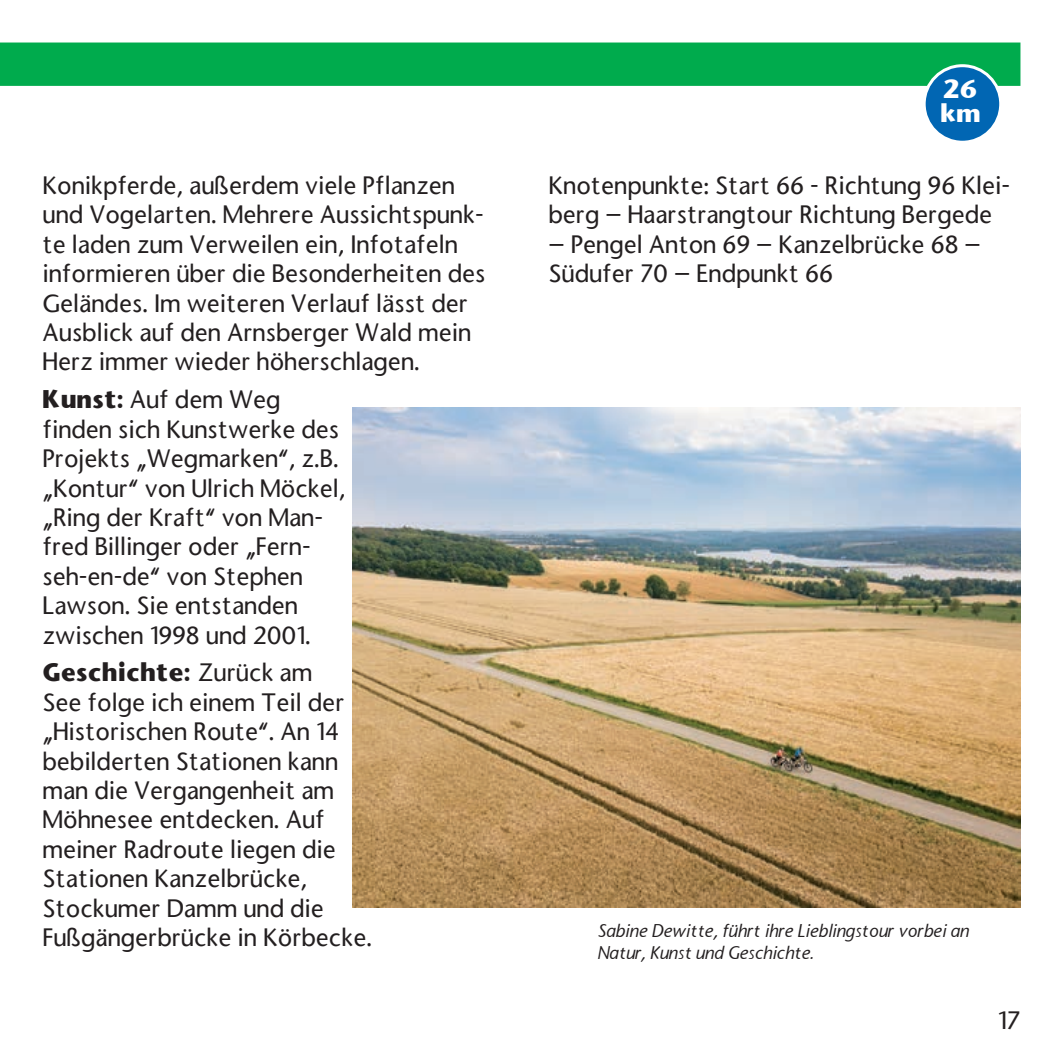
<style>
.page{position:relative;width:1063px;height:1063px;background:#fff}
.page>*{position:absolute;margin:0;border:0;box-sizing:border-box;transform-origin:0 0}
.t1{font:500 24px/29.4px "Stone Sans";color:#231f20}
.t2{font:700 24px/24px "Stone Sans";color:#fff}
.t3{font:italic 500 18px/21.6px "Stone Sans";color:#231f20}
.s1{font-weight:700}
</style>
<div class="page">
<div style="left:0;top:43px;width:1020px;height:43px;background:#00ab4d"></div>
<div style="left:924px;top:66px;width:77px;height:76px;background:#0166b3;border-radius:50%"></div>
<div style="left:923px;top:64px;width:79px;height:80px;border:3px solid #fff;border-radius:50%"></div>
<img style="left:352px;top:407px;width:668px;height:501px">
<p class="t1" style="left:43px;top:171px;width:444px">Konikpferde, außerdem viele Pflanzen und Vogelarten. Mehrere Aussichtspunk&shy;te laden zum Verweilen ein, Infotafeln informieren über die Besonderheiten des Geländes. Im weiteren Verlauf lässt der Ausblick auf den Arnsberger Wald mein Herz immer wieder höherschlagen.</p>
<p class="t1" style="left:43px;top:385px;width:305px"><span class="s1">Kunst:</span> Auf dem Weg finden sich Kunstwerke des<br>Projekts „Wegmarken“, z.B. „Kontur“ von Ulrich Möckel, „Ring der Kraft“ von Man&shy;fred Billinger oder „Fern&shy;seh-en-de“ von Stephen<br>Lawson. Sie entstanden zwischen 1998 und 2001.</p>
<p class="t1" style="left:43px;top:658px;width:331px"><span class="s1">Geschichte:</span> Zurück am<br>See folge ich einem Teil der „Historischen Route“. An 14 bebilderten Stationen kann man die Vergangenheit am<br>Möhnesee entdecken. Auf meiner Radroute liegen die<br>Stationen Kanzelbrücke,<br>Stockumer Damm und die<br>Fußgängerbrücke in Körbecke.</p>
<p class="t2" style="left:940px;top:77px;width:42px">26 km</p>
<p class="t1" style="left:548px;top:171px;width:463px">Knotenpunkte: Start 66 - Richtung 96 Klei&shy;berg – Haarstrangtour Richtung Bergede</p>
<p class="t1" style="left:548px;top:230px;width:434px">– Pengel Anton 69 – Kanzelbrücke 68 –<br>Südufer 70 – Endpunkt 66</p>
<p class="t3" style="left:598px;top:920px;width:373px">Sabine Dewitte, führt ihre Lieblingstour vorbei an<br>Natur, Kunst und Geschichte.</p>
<p class="t1" style="left:998px;top:1005px;width:24px">17</p>
</div>
